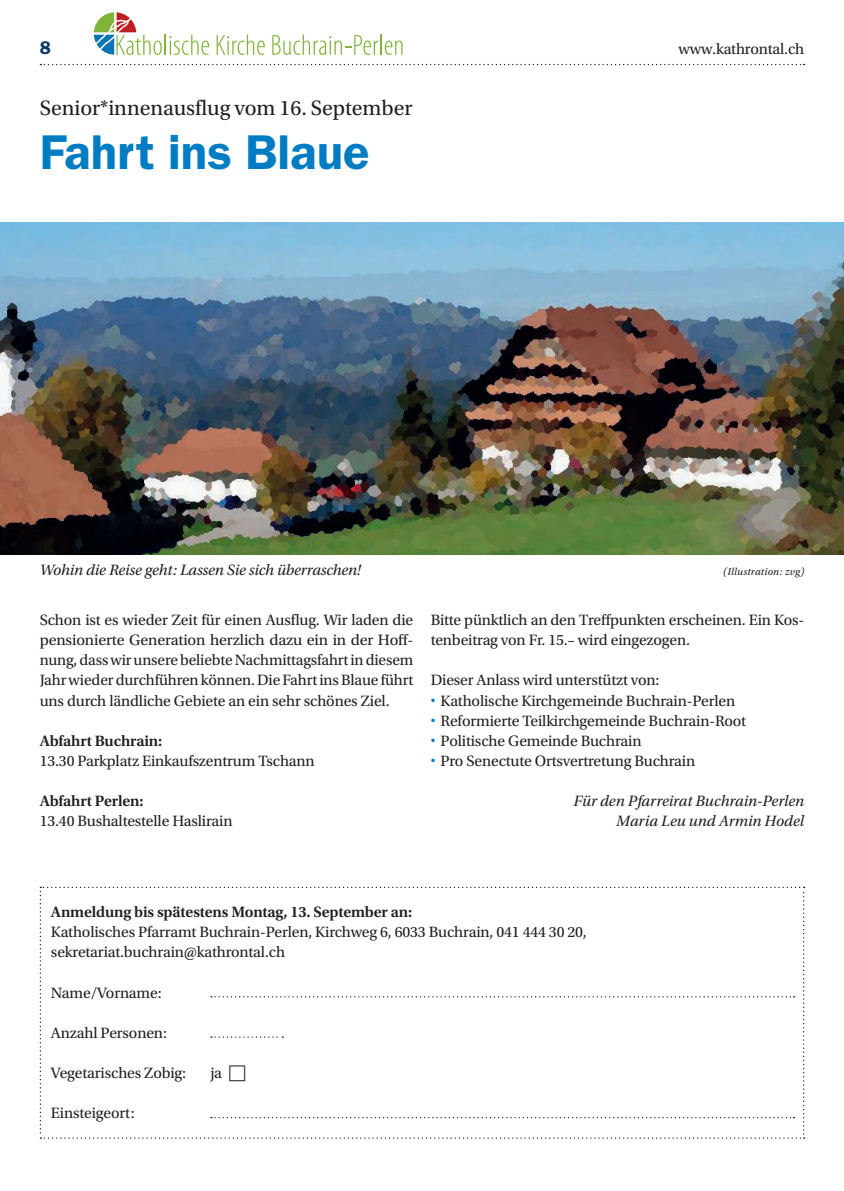
<style>
.page{position:relative;width:844px;height:1191px;background:#fff}
.page>*{position:absolute;margin:0;border:0;box-sizing:border-box;transform-origin:0 0}
.t1{font:600 49px "ITC Franklin Gothic Std";color:#007cc2}
.t2{font:21.88px "Utopia Std";color:#231f20}
.t3{font:600 18.38px "ITC Franklin Gothic Std";color:#003667}
.t4{font:15.75px/20.1px "Utopia Std";letter-spacing:-.01em;color:#231f20}
.t5{font:italic 15.75px/20.1px "Utopia Std";letter-spacing:-.01em;color:#231f20;text-align:right}
.t6{font:600 15.75px "Utopia Std";letter-spacing:-.01em;color:#231f20}
.t7{font:italic 10.5px "Utopia Std";letter-spacing:.02em;color:#231f20}
</style>
<div class="page">
<svg style="left:40px;top:64px;width:764px;height:1px"></svg>
<svg style="left:94px;top:12px;width:115px;height:43px"></svg>
<svg style="left:216px;top:35px;width:49px;height:20px"></svg>
<svg style="left:272px;top:35px;width:130px;height:20px"></svg>
<img style="left:0;top:222px;width:843px;height:332px">
<svg style="left:40px;top:886px;width:764px;height:252px"></svg>
<p class="t3" style="left:40px;top:37px;width:13px">8</p>
<p class="t4" style="left:678px;top:39px;width:127px">www.kathrontal.ch</p>
<h2 class="t2" style="left:40px;top:96px;width:374px">Senior*innenausflug vom 16. September</h2>
<h1 class="t1" style="left:40px;top:123px;width:331px">Fahrt ins Blaue</h1>
<p class="t5" style="left:40px;top:560px;width:322px">Wohin die Reise geht: Lassen Sie sich überraschen!</p>
<p class="t7" style="left:723px;top:565px;width:82px">(Illustration: zvg)</p>
<p class="t4" style="left:40px;top:610px;width:375px;text-align:justify">Schon ist es wieder Zeit für einen Ausflug. Wir laden die pensionierte Generation herzlich dazu ein in der Hoff&shy;nung, dass wir unsere beliebte Nachmittagsfahrt in diesem Jahr wieder durchführen können. Die Fahrt ins Blaue führt uns durch ländliche Gebiete an ein sehr schönes Ziel.</p>
<p class="t6" style="left:40px;top:732px;width:124px">Abfahrt Buchrain:</p>
<p class="t4" style="left:40px;top:751px;width:276px">13.30 Parkplatz Einkaufszentrum Tschann</p>
<p class="t6" style="left:40px;top:792px;width:105px">Abfahrt Perlen:</p>
<p class="t4" style="left:40px;top:811px;width:194px">13.40 Bushaltestelle Haslirain</p>
<p class="t4" style="left:430px;top:610px;width:375px">Bitte pünktlich an den Treffpunkten erscheinen. Ein Kos&shy;tenbeitrag von Fr. 15.– wird eingezogen.</p>
<p class="t4" style="left:430px;top:670px;width:230px">Dieser Anlass wird unterstützt von:</p>
<p class="t4" style="left:430px;top:690px;width:306px"><sup>•</sup> Katholische Kirchgemeinde Buchrain-Perlen</p>
<p class="t4" style="left:430px;top:711px;width:317px"><sup>•</sup> Reformierte Teilkirchgemeinde Buchrain-Root</p>
<p class="t4" style="left:430px;top:731px;width:212px"><sup>•</sup> Politische Gemeinde Buchrain</p>
<p class="t4" style="left:430px;top:751px;width:266px"><sup>•</sup> Pro Senectute Ortsvertretung Buchrain</p>
<p class="t5" style="left:573px;top:791px;width:232px">Für den Pfarreirat Buchrain-Perlen<br>Maria Leu und Armin Hodel</p>
<p class="t6" style="left:51px;top:903px;width:363px">Anmeldung bis spätestens Montag, 13. September an:</p>
<p class="t4" style="left:51px;top:922px;width:537px">Katholisches Pfarramt Buchrain-Perlen, Kirchweg 6, 6033 Buchrain, 041 444 30 20, sekretariat.buchrain@kathrontal.ch</p>
<p class="t4" style="left:51px;top:982px;width:112px">Name/Vorname:</p>
<p class="t4" style="left:51px;top:1022px;width:117px">Anzahl Personen:</p>
<p class="t4" style="left:51px;top:1063px;width:137px">Vegetarisches Zobig:</p>
<p class="t4" style="left:210px;top:1063px;width:13px">ja</p>
<p class="t4" style="left:51px;top:1103px;width:85px">Einsteigeort:</p>
</div>
